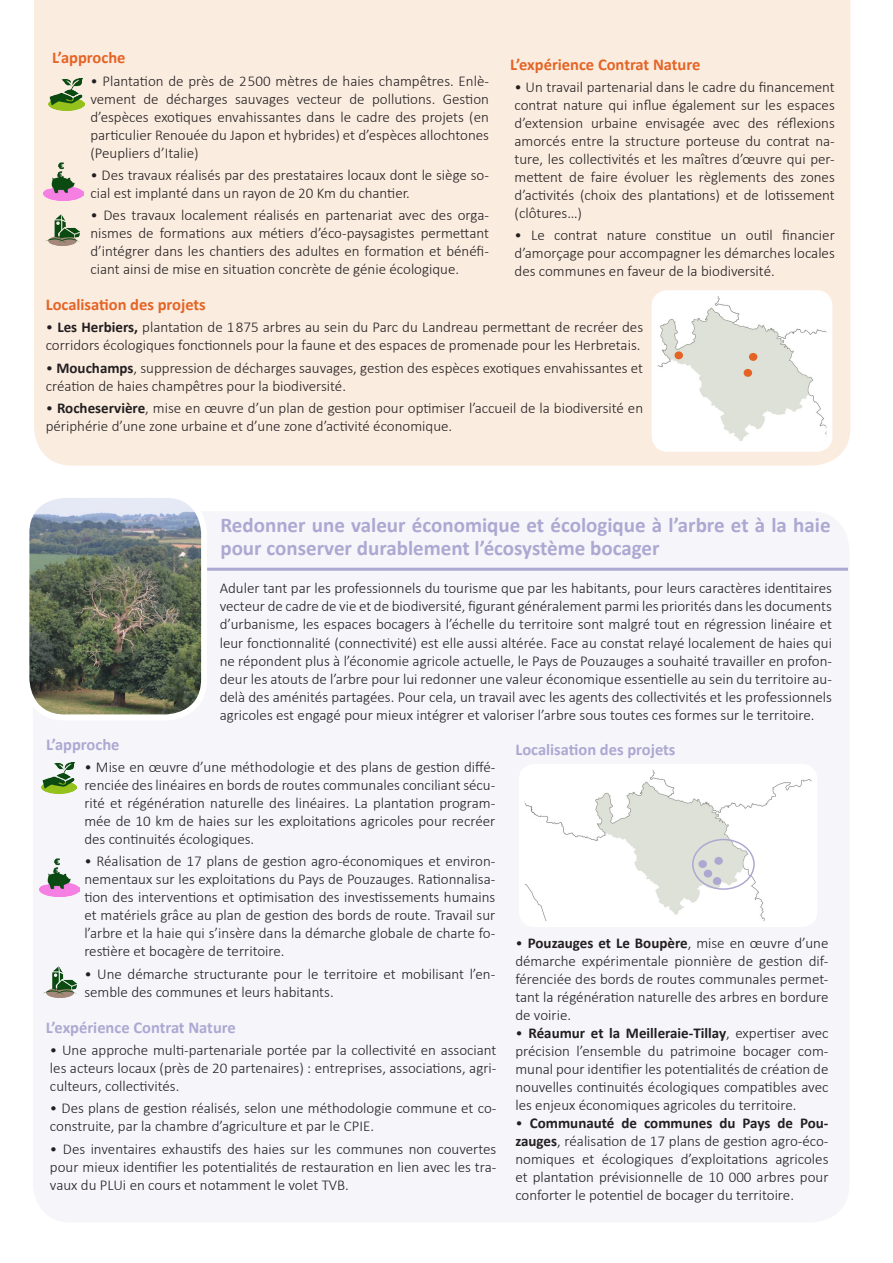
<style>
.page{position:relative;width:893px;height:1263px;background:#fff}
.page>*{position:absolute;margin:0;border:0;box-sizing:border-box;transform-origin:0 0}
.t1{font:700 21px/22.5px "Calibri";color:#ada8d2}
.t2{font:700 16.5px "Calibri";color:#e46425}
.t3{font:700 16.5px "Calibri";color:#ada8d2}
.t4{font:300 15px/18px "Calibri";color:#231f20;text-align:justify}
.s1{font-weight:700}
</style>
<div class="page">
<div style="left:33px;top:511px;width:816px;height:711px;background:#f5f5fa;border-radius:38px"></div>
<div style="left:34px;top:0;width:816px;height:466px;background:#fbece0"></div>
<img style="left:49px;top:79px;width:35px;height:31px">
<img style="left:44px;top:158px;width:40px;height:43px">
<img style="left:45px;top:215px;width:35px;height:31px">
<img style="left:655px;top:293px;width:174px;height:156px">
<div style="left:652px;top:290px;width:180px;height:162px;border:6px solid #fff;border-radius:13px"></div>
<hr style="left:197px;top:568px;width:651px;height:3px;background:#ada8d2">
<img style="left:30px;top:499px;width:170px;height:214px">
<div style="left:23px;top:492px;width:184px;height:228px;border:6px solid #fff;border-radius:38px"></div>
<img style="left:41px;top:762px;width:36px;height:32px">
<img style="left:39px;top:858px;width:40px;height:39px">
<img style="left:43px;top:967px;width:35px;height:31px">
<img style="left:526px;top:771px;width:284px;height:149px">
<div style="left:519px;top:764px;width:298px;height:163px;border:6px solid #fff;border-radius:13px"></div>
<div style="left:749px;top:353px;width:8px;height:8px;background:#e46425;border-radius:50%"></div>
<div style="left:744px;top:369px;width:8px;height:8px;background:#e46425;border-radius:50%"></div>
<div style="left:674px;top:351px;width:9px;height:8px;background:#e46425;border-radius:50%"></div>
<div style="left:714px;top:857px;width:9px;height:8px;background:#ada8d2;border-radius:50%"></div>
<div style="left:698px;top:860px;width:9px;height:8px;background:#ada8d2;border-radius:50%"></div>
<div style="left:704px;top:870px;width:8px;height:7px;background:#ada8d2;border-radius:50%"></div>
<div style="left:713px;top:877px;width:8px;height:8px;background:#ada8d2;border-radius:50%"></div>
<div style="left:692px;top:839px;width:63px;height:51px;border:2px solid #ada8d2;border-radius:50%"></div>
<p class="t2" style="left:52px;top:47px;width:75px">L’approche</p>
<p class="t4" style="left:90px;top:72px;width:400px">• Plantation de près de 2 500 mètres de haies champêtres. Enlè&shy;vement de décharges sauvages vecteur de pollutions. Gestion d’espèces exotiques envahissantes dans le cadre des projets (en particulier Renouée du Japon et hybrides) et d’espèces allochtones (Peupliers d’Italie)</p>
<p class="t4" style="left:90px;top:166px;width:400px">• Des travaux réalisés par des prestataires locaux dont le siège so&shy;cial est implanté dans un rayon de 20 Km du chantier.</p>
<p class="t4" style="left:90px;top:206px;width:400px">• Des travaux localement réalisés en partenariat avec des orga&shy;nismes de formations aux métiers d’éco-paysagistes permettant d’intégrer dans les chantiers des adultes en formation et bénéfi&shy;ciant ainsi de mise en situation concrète de génie écologique.</p>
<p class="t2" style="left:510px;top:54px;width:192px">L’expérience Contrat Nature</p>
<p class="t4" style="left:514px;top:78px;width:322px">• Un travail partenarial dans le cadre du financement contrat nature qui influe également sur les espaces d’extension urbaine envisagée avec des réflexions amorcés entre la structure porteuse du contrat na&shy;ture, les collectivités et les maîtres d’œuvre qui per&shy;mettent de faire évoluer les règlements des zones d’activités (choix des plantations) et de lotissement (clôtures…)</p>
<p class="t4" style="left:514px;top:226px;width:322px">• Le contrat nature constitue un outil financier d’amorçage pour accompagner les démarches locales des communes en faveur de la biodiversité.</p>
<p class="t2" style="left:46px;top:294px;width:162px">Localisation des projets</p>
<p class="t4" style="left:46px;top:318px;width:599px">• <span class="s1">Les Herbiers,</span> plantation de 1 875 arbres au sein du Parc du Landreau permettant de recréer des corridors écologiques fonctionnels pour la faune et des espaces de promenade pour les Herbretais.</p>
<p class="t4" style="left:46px;top:358px;width:599px">• <span class="s1">Mouchamps</span>, suppression de décharges sauvages, gestion des espèces exotiques envahissantes et création de haies champêtres pour la biodiversité.</p>
<p class="t4" style="left:46px;top:399px;width:599px">• <span class="s1">Rocheservière</span>, mise en œuvre d’un plan de gestion pour optimiser l’accueil de la biodiversité en périphérie d’une zone urbaine et d’une zone d’activité économique.</p>
<p class="t1" style="left:220px;top:514px;width:612px">Redonner une valeur économique et écologique à l’arbre et à la haie pour conserver durablement l’écosystème bocager</p>
<p class="t4" style="left:220px;top:579px;width:614px">Aduler tant par les professionnels du tourisme que par les habitants, pour leurs caractères identitaires vecteur de cadre de vie et de biodiversité, figurant généralement parmi les priorités dans les documents d’urbanisme, les espaces bocagers à l’échelle du territoire sont malgré tout en régression linéaire et leur fonctionnalité (connectivité) est elle aussi altérée. Face au constat relayé localement de haies qui ne répondent plus à l’économie agricole actuelle, le Pays de Pouzauges a souhaité travailler en profon&shy;deur les atouts de l’arbre pour lui redonner une valeur économique essentielle au sein du territoire au&shy;delà des aménités partagées. Pour cela, un travail avec les agents des collectivités et les professionnels agricoles est engagé pour mieux intégrer et valoriser l’arbre sous toutes ces formes sur le territoire.</p>
<p class="t3" style="left:46px;top:734px;width:75px">L’approche</p>
<p class="t4" style="left:84px;top:758px;width:413px">• Mise en œuvre d’une méthodologie et des plans de gestion diffé&shy;renciée des linéaires en bords de routes communales conciliant sécu&shy;rité et régénération naturelle des linéaires. La plantation program&shy;mée de 10 km de haies sur les exploitations agricoles pour recréer des continuités écologiques.</p>
<p class="t4" style="left:84px;top:852px;width:413px">• Réalisation de 17 plans de gestion agro-économiques et environ&shy;nementaux sur les exploitations du Pays de Pouzauges. Rationnalisa&shy;tion des interventions et optimisation des investissements humains et matériels grâce au plan de gestion des bords de route. Travail sur l’arbre et la haie qui s’insère dans la démarche globale de charte fo&shy;restière et bocagère de territoire.</p>
<p class="t4" style="left:84px;top:964px;width:413px">• Une démarche structurante pour le territoire et mobilisant l’en&shy;semble des communes et leurs habitants.</p>
<p class="t3" style="left:46px;top:1017px;width:192px">L’expérience Contrat Nature</p>
<p class="t4" style="left:50px;top:1041px;width:448px">• Une approche multi-partenariale portée par la collectivité en associant les acteurs locaux (près de 20 partenaires) : entreprises, associations, agri&shy;culteurs, collectivités.</p>
<p class="t4" style="left:50px;top:1099px;width:448px">• Des plans de gestion réalisés, selon une méthodologie commune et co&shy;construite, par la chambre d’agriculture et par le CPIE.</p>
<p class="t4" style="left:50px;top:1139px;width:448px">• Des inventaires exhaustifs des haies sur les communes non couvertes pour mieux identifier les potentialités de restauration en lien avec les tra&shy;vaux du PLUi en cours et notamment le volet TVB.</p>
<p class="t3" style="left:515px;top:739px;width:162px">Localisation des projets</p>
<p class="t4" style="left:515px;top:934px;width:315px">• <span class="s1">Pouzauges et Le Boupère</span>, mise en œuvre d’une démarche expérimentale pionnière de gestion dif&shy;férenciée des bords de routes communales permet&shy;tant la régénération naturelle des arbres en bordure de voirie.</p>
<p class="t4" style="left:515px;top:1024px;width:315px">• <span class="s1">Réaumur et la Meilleraie-Tillay</span>, expertiser avec précision l’ensemble du patrimoine bocager com&shy;munal pour identifier les potentialités de création de nouvelles continuités écologiques compatibles avec les enjeux économiques agricoles du territoire.</p>
<p class="t4" style="left:515px;top:1114px;width:315px">• <span class="s1">Communauté de communes du Pays de Pou&shy;zauges</span>, réalisation de 17 plans de gestion agro-éco&shy;nomiques et écologiques d’exploitations agricoles et plantation prévisionnelle de 10 000 arbres pour conforter le potentiel de bocager du territoire.</p>
</div>
